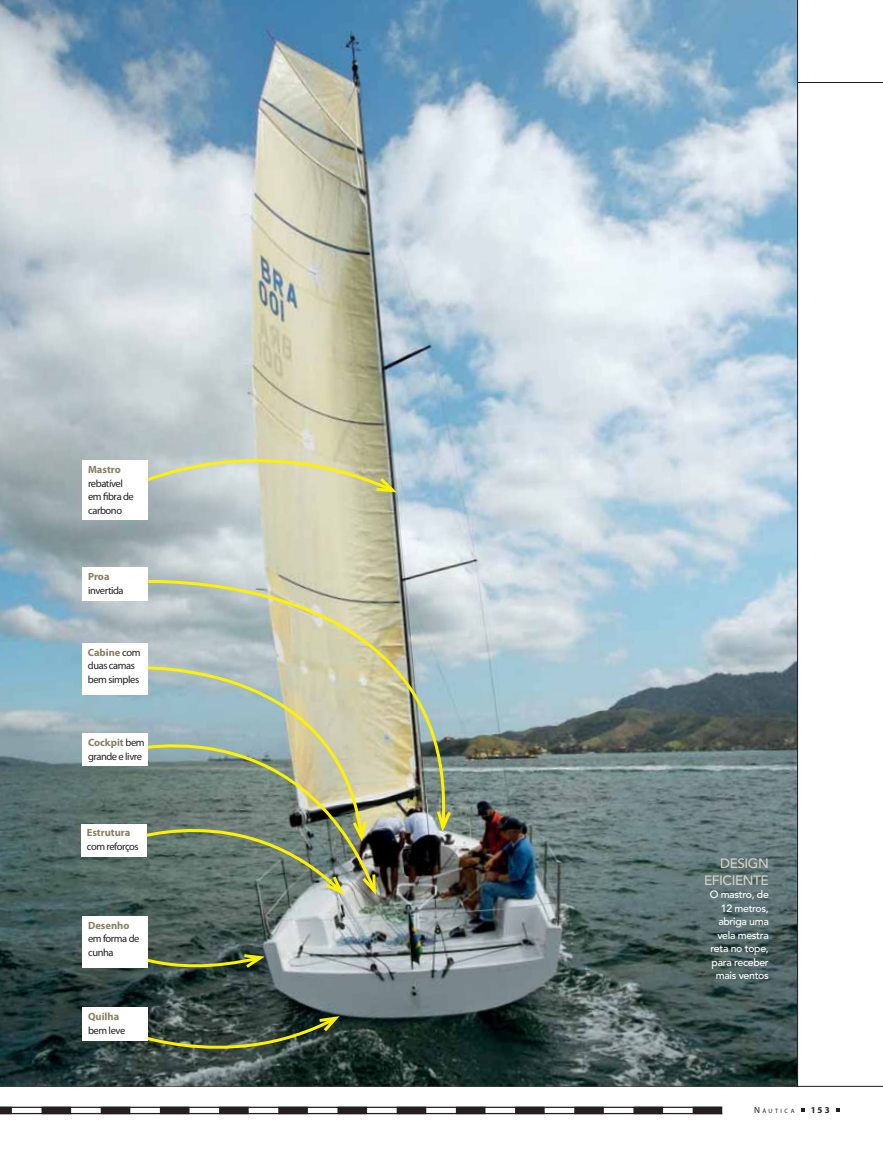
<style>
.page{position:relative;width:883px;height:1164px;background:#fff}
.page>*{position:absolute;margin:0;border:0;box-sizing:border-box;transform-origin:0 0}
.t1{font:500 13.5px/16.2px "Avenir LT Std";letter-spacing:-.03em;color:#d4d1c4;text-align:right}
.t2{font:10.5px/13.5px "Myriad Pro";letter-spacing:-.04em;color:#231f20}
.t3{font:500 10.5px/13.5px "Avenir LT Std";letter-spacing:-.03em;color:#fff;text-align:right}
.t4{font:700 9px "Myriad Pro";color:#231f20}
.t5{font:6.3px "Myriad Pro";letter-spacing:.39em;color:#231f20}
.s1{font-weight:700;color:#858062}
.s2{font-size:9px}
</style>
<div class="page">
<svg style="left:0;top:1106px;width:722px;height:8px"></svg>
<hr style="left:0;top:1085px;width:883px;height:1px;background:#231f20">
<hr style="left:0;top:82px;width:883px;height:1px;background:#231f20">
<img style="left:0;top:0;width:797px;height:1086px">
<hr style="left:797px;top:0;width:1px;height:1086px;background:#231f20">
<svg style="left:116px;top:422px;width:285px;height:73px;background:#c6c9b3"></svg>
<img style="left:135px;top:564px;width:326px;height:266px">
<svg style="left:435px;top:807px;width:18px;height:29px"></svg>
<svg style="left:121px;top:651px;width:244px;height:48px;background:#bcc6b6"></svg>
<svg style="left:115px;top:699px;width:263px;height:195px;background:#a2b09f"></svg>
<svg style="left:121px;top:795px;width:257px;height:103px;background:#727f6d"></svg>
<div style="left:82px;top:733px;width:66px;height:32px;background:#fff"></div>
<div style="left:81px;top:823px;width:65px;height:33px;background:#fff"></div>
<div style="left:82px;top:567px;width:66px;height:33px;background:#fff"></div>
<div style="left:82px;top:642px;width:65px;height:52px;background:#fff"></div>
<div style="left:82px;top:460px;width:66px;height:60px;background:#fff"></div>
<svg style="left:112px;top:943px;width:157px;height:37px;background:#4a5842"></svg>
<svg style="left:112px;top:1013px;width:231px;height:64px;background:#414f40"></svg>
<div style="left:82px;top:1007px;width:66px;height:33px;background:#fff"></div>
<div style="left:82px;top:915px;width:66px;height:52px;background:#fff"></div>
<p class="t2" style="left:88px;top:464px;width:47px"><span class="s1">Mastro </span>rebatível em fibra de carbono</p>
<p class="t2" style="left:88px;top:571px;width:37px"><span class="s1">Proa </span>invertida</p>
<p class="t2" style="left:88px;top:646px;width:54px"><span class="s1">Cabine</span> com duas camas bem simples</p>
<p class="t2" style="left:88px;top:736px;width:58px"><span class="s1">Cockpit</span> bem grande e livre</p>
<p class="t2" style="left:87px;top:827px;width:53px"><span class="s1">Estrutura </span>com reforços</p>
<p class="t2" style="left:88px;top:919px;width:53px"><span class="s1">Desenho </span>em forma de cunha</p>
<p class="t2" style="left:88px;top:1011px;width:39px"><span class="s1">Quilha </span>bem leve</p>
<p class="t1" style="left:704px;top:856px;width:66px">DESIGN<br>EFICIENTE</p>
<p class="t3" style="left:709px;top:888px;width:61px">O mastro, de<br>12 metros, abriga uma vela mestra reta no tope, para receber mais ventos</p>
<p class="t5" style="left:754px;top:1106px;width:42px"><span class="s2">N</span>ÁUTICA</p>
<p class="t4" style="left:810px;top:1104px;width:21px">153</p>
</div>
